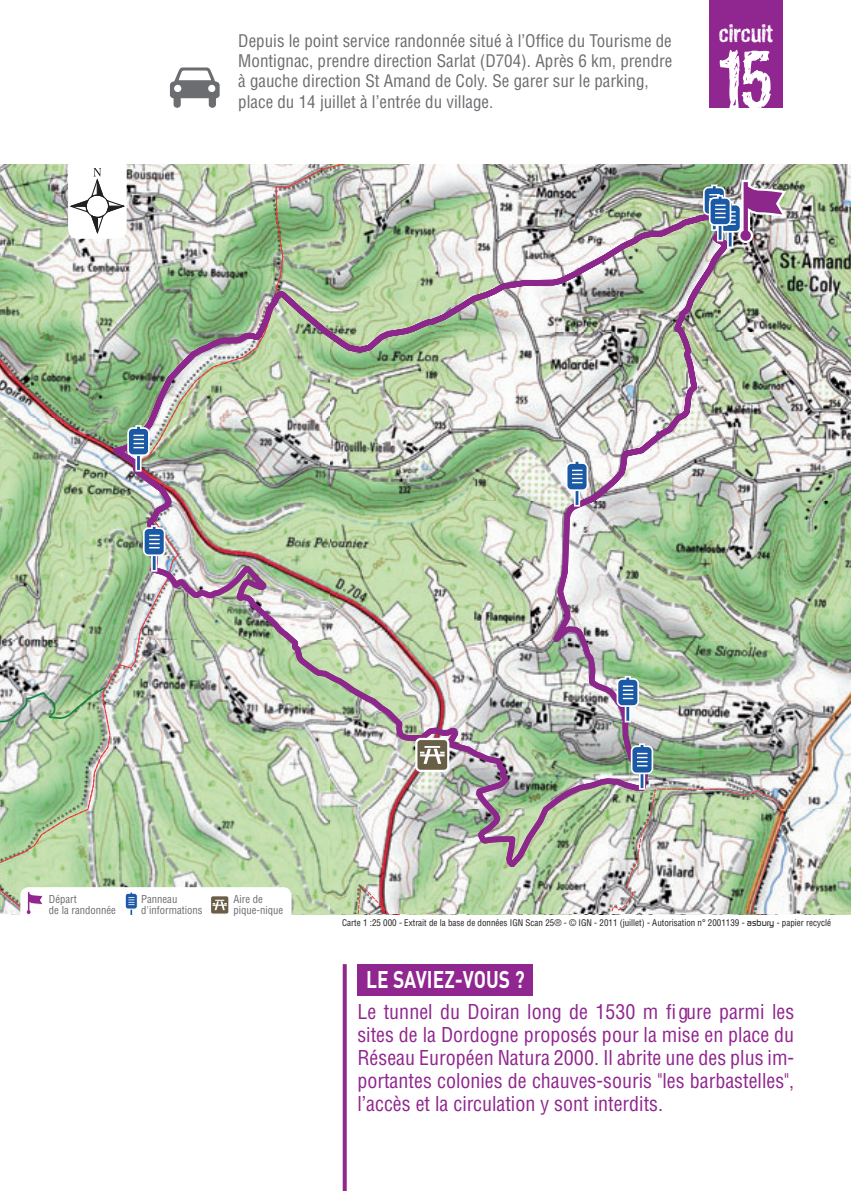
<style>
.page{position:relative;width:851px;height:1191px;background:#fff}
.page>*{position:absolute;margin:0;border:0;box-sizing:border-box;transform-origin:0 0}
.t1{font:700 80px "Hand Vetica";color:#fff;scale:.8 1}
.t2{font:700 24px "Hand Vetica";color:#fff;scale:.9 1}
.t3{font:700 23.8px "DIN";color:#fff;scale:.8 1}
.t4{font:condensed 20px/23px "Helvetica";color:#90268f;text-align:justify}
.t5{font:condensed 17px/20.4px "Helvetica";color:#6c6d70}
.t6{font:13.4px "ESRI Arc Pad";color:#ee3937}
.t7{font:condensed 10.6px/10.6px "Helvetica";color:#6c6d70}
.t8{font:condensed 9px "Helvetica";color:#231f20}
.s1{font-family:"Digital";font-weight:500;font-stretch:normal}
</style>
<div class="page">
<img style="left:0;top:164px;width:850px;height:749px">
<svg style="left:358px;top:887px;width:42px;height:27px"></svg>
<img style="left:97px;top:210px;width:634px;height:661px">
<img style="left:612px;top:743px;width:183px;height:171px">
<svg style="left:616px;top:676px;width:34px;height:48px"></svg>
<svg style="left:565px;top:460px;width:34px;height:48px"></svg>
<svg style="left:415px;top:738px;width:45px;height:35px"></svg>
<img style="left:703px;top:180px;width:95px;height:69px">
<div style="left:709px;top:0;width:73px;height:108px;background:#90268f"></div>
<div style="left:357px;top:964px;width:176px;height:31px;background:#90268f"></div>
<svg style="left:342px;top:964px;width:4px;height:227px"></svg>
<svg style="left:170px;top:67px;width:49px;height:41px"></svg>
<div style="left:20px;top:887px;width:271px;height:42px;background:#fff;border-radius:9px"></div>
<svg style="left:125px;top:892px;width:13px;height:23px"></svg>
<svg style="left:211px;top:896px;width:18px;height:18px"></svg>
<svg style="left:0;top:888px;width:43px;height:27px"></svg>
<img style="left:0;top:164px;width:357px;height:700px">
<p class="t5" style="left:238px;top:32px;width:435px">Depuis le point service randonnée situé à l’Office du Tourisme de Montignac, prendre direction Sarlat (D704). Après 6 km, prendre à gauche direction St Amand de Coly. Se garer sur le parking, place du 14 juillet à l’entrée du village.</p>
<p class="t2" style="left:718px;top:19px;width:62px">circuit</p>
<h1 class="t1" style="left:719px;top:31px;width:68px">15</h1>
<p class="t6" style="left:750px;top:235px;width:17px">" "</p>
<p class="t7" style="left:49px;top:895px;width:68px">Départ<br>de la randonnée</p>
<p class="t7" style="left:141px;top:895px;width:63px">Panneau d'informations</p>
<p class="t7" style="left:233px;top:895px;width:51px">Aire de pique-nique</p>
<p class="t8" style="left:342px;top:918px;width:490px">Carte 1 :25 000 - Extrait de la base de données IGN Scan 25® - © IGN - 2011 (juillet) - Autorisation n° 2001139 - <span class="s1">asbury</span> - papier recyclé</p>
<p class="t3" style="left:366px;top:971px;width:200px">LE SAVIEZ-VOUS ?</p>
<p class="t4" style="left:357px;top:1001px;width:438px">Le tunnel du Doiran long de 1530 m fi gure parmi les sites de la Dordogne proposés pour la mise en place du Réseau Européen Natura 2000. Il abrite une des plus im&shy;portantes colonies de chauves-souris "les barbastelles", l’accès et la circulation y sont interdits.</p>
</div>
